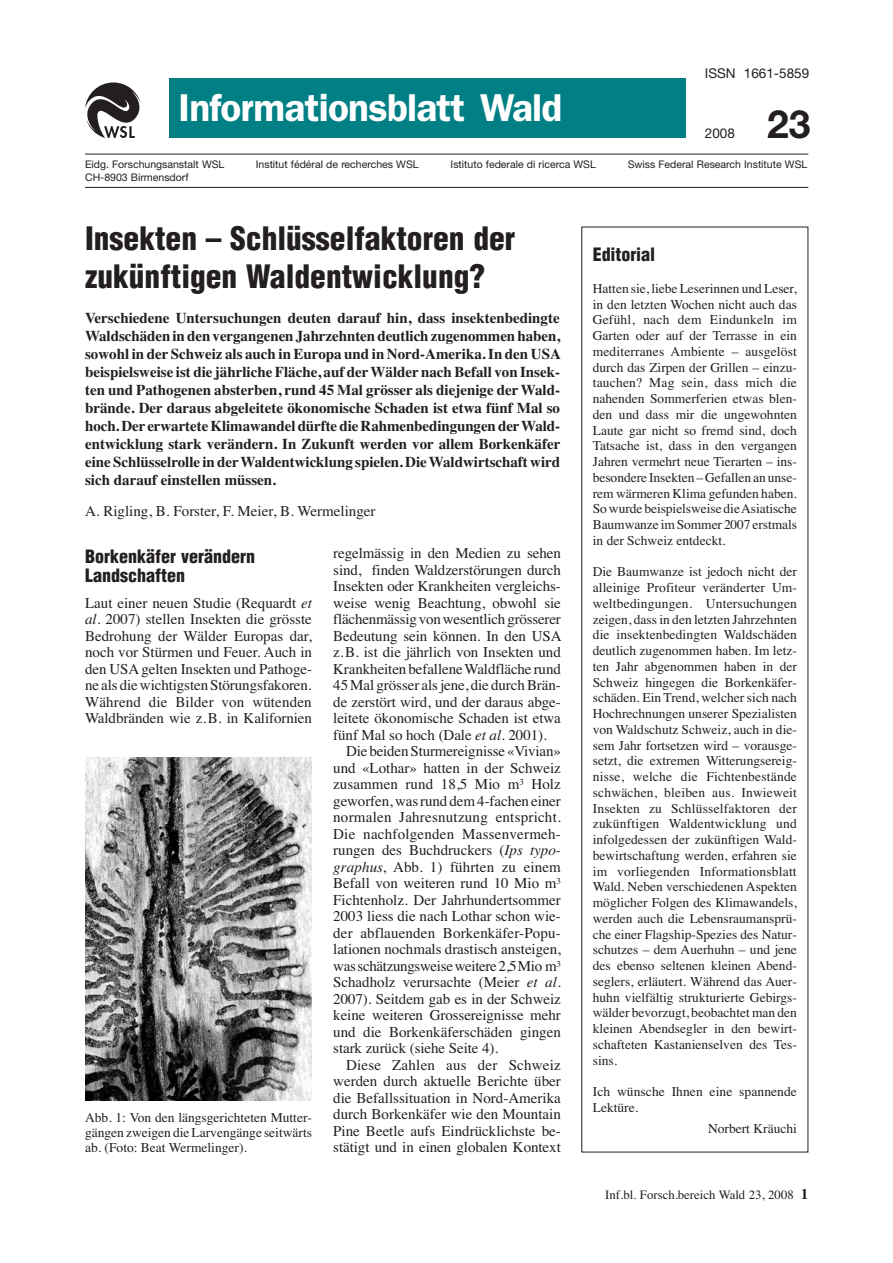
<style>
.page{position:relative;width:893px;height:1263px;background:#fff}
.page>*{position:absolute;margin:0;border:0;box-sizing:border-box;transform-origin:0 0}
.t1{font:600 39px "Franklin Gothic";letter-spacing:-.02em;color:#fff}
.t2{font:700 39px "Helvetica Neue";color:#231f20}
.t3{font:900 condensed 31.5px/37.8px "Helvetica";color:#231f20}
.t4{font:900 condensed 18px/19.5px "Helvetica";color:#231f20}
.t5{font:15px/16.5px "Times";letter-spacing:-.005em;color:#231f20;text-align:justify}
.t6{font:700 15px/18px "Times";color:#231f20;text-align:justify}
.t7{font:15px "Times";letter-spacing:.015em;color:#231f20}
.t8{font:13.5px/15.8px "Times";color:#231f20;text-align:justify}
.t9{font:13.5px "Helvetica Neue";color:#231f20}
.t10{font:12.75px "Times";color:#231f20}
.t11{font:10.5px "Helvetica Neue";color:#231f20}
.s1{font-style:italic}
.s2{font-weight:700;font-size:15px}
</style>
<div class="page">
<img style="left:85px;top:758px;width:227px;height:342px">
<svg style="left:85px;top:82px;width:56px;height:56px"></svg>
<div style="left:169px;top:78px;width:516px;height:60px;background:#008085"></div>
<hr style="left:85px;top:154px;width:723px;height:1px;background:#231f20">
<hr style="left:85px;top:187px;width:723px;height:1px;background:#231f20">
<h1 class="t1" style="left:178px;top:95px;width:385px">Informationsblatt Wald</h1>
<p class="t9" style="left:705px;top:68px;width:106px">ISSN 1661-5859</p>
<p class="t9" style="left:705px;top:128px;width:32px">2008</p>
<h1 class="t2" style="left:767px;top:110px;width:45px">23</h1>
<p class="t11" style="left:85px;top:161px;width:141px">Eidg. Forschungsanstalt WSL</p>
<p class="t11" style="left:256px;top:161px;width:164px">Institut fédéral de recherches WSL</p>
<p class="t11" style="left:450px;top:161px;width:147px">Istituto federale di ricerca WSL</p>
<p class="t11" style="left:627px;top:161px;width:181px">Swiss Federal Research Institute WSL</p>
<p class="t11" style="left:85px;top:173px;width:105px">CH-8903 Birmensdorf</p>
<h2 class="t3" style="left:85px;top:222px;width:432px">Insekten – Schlüsselfaktoren der zukünftigen Waldentwicklung?</h2>
<p class="t6" style="left:85px;top:310px;width:477px">Verschiedene Untersuchungen deuten darauf hin, dass insektenbedingte Waldschäden in den vergangenen Jahrzehnten deutlich zugenommen haben, sowohl in der Schweiz als auch in Europa und in Nord-Amerika. In den USA beispielsweise ist die jährliche Fläche, auf der Wälder nach Befall von Insek&shy;ten und Pathogenen absterben, rund 45 Mal grösser als diejenige der Wald&shy;brände. Der daraus abgeleitete ökonomische Schaden ist etwa fünf Mal so hoch. Der erwartete Klimawandel dürfte die Rahmenbedingungen der Wald&shy;entwicklung stark verändern. In Zukunft werden vor allem Borkenkäfer eine Schlüsselrolle in der Waldentwicklung spielen. Die Waldwirtschaft wird sich darauf einstellen müssen.</p>
<p class="t5" style="left:85px;top:504px;width:292px">A. Rigling, B. Forster, F. Meier, B. Wermelinger</p>
<h3 class="t4" style="left:85px;top:548px;width:171px">Borkenkäfer verändern<br>Landschaften</h3>
<p class="t5" style="left:85px;top:596px;width:228px">Laut einer neuen Studie (Requardt <span class="s1">et al.</span> 2007) stellen Insekten die grösste Bedrohung der Wälder Europas dar, noch vor Stürmen und Feuer. Auch in den USA gelten Insekten und Pathoge&shy;ne als die wichtigsten Störungsfakoren.<br>Während die Bilder von wütenden Waldbränden wie z.B. in Kalifornien</p>
<p class="t8" style="left:85px;top:1111px;width:228px;line-height:15px">Abb. 1: Von den längsgerichteten Mutter&shy;gängen zweigen die Larvengänge seitwärts ab. (Foto: Beat Wermelinger).</p>
<p class="t5" style="left:333px;top:546px;width:229px">regelmässig in den Medien zu sehen</p>
<p class="t5" style="left:333px;top:563px;width:229px">sind, finden Waldzerstörungen durch</p>
<p class="t5" style="left:333px;top:579px;width:229px">Insekten oder Krankheiten vergleichs-</p>
<p class="t5" style="left:333px;top:596px;width:229px">weise wenig Beachtung, obwohl sie</p>
<p class="t5" style="left:333px;top:612px;width:229px">flächenmässig von wesentlich grösserer</p>
<p class="t5" style="left:333px;top:629px;width:230px">Bedeutung sein können. In den USA</p>
<p class="t5" style="left:333px;top:645px;width:229px">z.B. ist die jährlich von Insekten und</p>
<p class="t5" style="left:333px;top:662px;width:229px">Krankheiten befallene Waldfläche rund</p>
<p class="t5" style="left:333px;top:678px;width:229px">45 Mal grösser als jene, die durch Brän-</p>
<p class="t5" style="left:333px;top:695px;width:229px">de zerstört wird, und der daraus abge-</p>
<p class="t5" style="left:333px;top:711px;width:229px">leitete ökonomische Schaden ist etwa</p>
<p class="t5" style="left:333px;top:728px;width:215px">fünf Mal so hoch (Dale <span class="s1">et al.</span> 2001).</p>
<p class="t5" style="left:346px;top:744px;width:216px">Die beiden Sturmereignisse «Vivian»</p>
<p class="t5" style="left:333px;top:761px;width:229px">und «Lothar» hatten in der Schweiz</p>
<p class="t5" style="left:333px;top:777px;width:229px">zusammen rund 18,5 Mio m<sup>3</sup> Holz</p>
<p class="t5" style="left:333px;top:794px;width:229px">geworfen, was rund dem 4-fachen einer</p>
<p class="t7" style="left:333px;top:812px;width:229px">normalen Jahresnutzung entspricht.</p>
<p class="t7" style="left:333px;top:828px;width:229px">Die nachfolgenden Massenvermeh-</p>
<p class="t5" style="left:333px;top:843px;width:229px">rungen des Buchdruckers (<span class="s1">Ips typo-</span></p>
<p class="t5" style="left:333px;top:860px;width:229px"><span class="s1">graphus</span>, Abb. 1) führten zu einem</p>
<p class="t5" style="left:333px;top:876px;width:229px">Befall von weiteren rund 10 Mio m<sup>3</sup></p>
<p class="t5" style="left:333px;top:893px;width:229px">Fichtenholz. Der Jahrhundertsommer</p>
<p class="t5" style="left:333px;top:909px;width:229px">2003 liess die nach Lothar schon wie-</p>
<p class="t5" style="left:333px;top:926px;width:229px">der abflauenden Borkenkäfer-Popu -</p>
<p class="t5" style="left:333px;top:942px;width:229px">lationen nochmals drastisch ansteigen,</p>
<p class="t5" style="left:333px;top:959px;width:229px">was schätzungsweise weitere 2,5Mio m<sup>3</sup></p>
<p class="t5" style="left:333px;top:975px;width:229px">Schadholz verursachte (Meier <span class="s1">et al.</span></p>
<p class="t5" style="left:333px;top:992px;width:229px">2007). Seitdem gab es in der Schweiz</p>
<p class="t5" style="left:333px;top:1008px;width:229px">keine weiteren Grossereignisse mehr</p>
<p class="t5" style="left:333px;top:1025px;width:229px">und die Borkenkäferschäden gingen</p>
<p class="t5" style="left:333px;top:1041px;width:166px">stark zurück (siehe Seite 4).</p>
<p class="t7" style="left:346px;top:1059px;width:216px">Diese Zahlen aus der Schweiz</p>
<p class="t5" style="left:333px;top:1074px;width:229px">werden durch aktuelle Berichte über</p>
<p class="t5" style="left:333px;top:1091px;width:229px">die Befallssituation in Nord-Amerika</p>
<p class="t5" style="left:333px;top:1107px;width:229px">durch Borkenkäfer wie den Mountain</p>
<p class="t5" style="left:333px;top:1124px;width:229px">Pine Beetle aufs Eindrücklichste be -</p>
<p class="t5" style="left:333px;top:1140px;width:229px">stätigt und in einen globalen Kontext</p>
<h3 class="t4" style="left:592px;top:246px;width:64px">Editorial</h3>
<p class="t8" style="left:592px;top:282px;width:206px">Hatten sie, liebe Leserinnen und Leser, in den letzten Wochen nicht auch das Gefühl, nach dem Eindunkeln im Garten oder auf der Terrasse in ein mediterranes Ambiente – ausgelöst durch das Zirpen der Grillen – einzu&shy;tauchen? Mag sein, dass mich die nahenden Sommerferien etwas blen&shy;den und dass mir die ungewohnten Laute gar nicht so fremd sind, doch Tatsache ist, dass in den vergangen Jahren vermehrt neue Tierarten – ins&shy;besondere Insekten – Gefallen an unse&shy;rem wärmeren Klima gefunden haben.<br>So wurde beispielsweise die Asiatische Baumwanze im Sommer 2007 erstmals in der Schweiz entdeckt.</p>
<p class="t8" style="left:592px;top:565px;width:206px">Die Baumwanze ist jedoch nicht der alleinige Profiteur veränderter Um - weltbedingungen. Untersuchungen zeigen, dass in den letzten Jahrzehnten die insektenbedingten Waldschäden deutlich zugenommen haben. Im letz&shy;ten Jahr abgenommen haben in der Schweiz hingegen die Borkenkäfer&shy;schäden. Ein Trend, welcher sich nach Hochrechnungen unserer Spezialisten von Waldschutz Schweiz, auch in die&shy;sem Jahr fortsetzen wird – vorausge&shy;setzt, die extremen Witterungsereig&shy;nisse, welche die Fichtenbestände schwächen, bleiben aus. Inwieweit Insekten zu Schlüsselfaktoren der zukünftigen Waldentwicklung und infolgedessen der zukünftigen Wald&shy;bewirtschaftung werden, erfahren sie im vorliegenden Informationsblatt Wald. Neben verschiedenen Aspekten möglicher Folgen des Klimawandels, werden auch die Lebensraumansprü&shy;che einer Flagship-Spezies des Natur&shy;schutzes – dem Auerhuhn – und jene des ebenso seltenen kleinen Abend - seglers, erläutert. Während das Auer&shy;huhn vielfältig strukturierte Gebirgs&shy;wälder bevorzugt, beobachtet man den kleinen Abendsegler in den bewirt&shy;schafteten Kastanienselven des Tes&shy;sins.</p>
<p class="t8" style="left:592px;top:1085px;width:206px">Ich wünsche Ihnen eine spannende<br>Lektüre.</p>
<p class="t8" style="left:708px;top:1122px;width:90px">Norbert Kräuchi</p>
<p class="t10" style="left:605px;top:1190px;width:204px">Inf.bl. Forsch.bereich Wald 23, 2008 <span class="s2">1</span></p>
</div>
